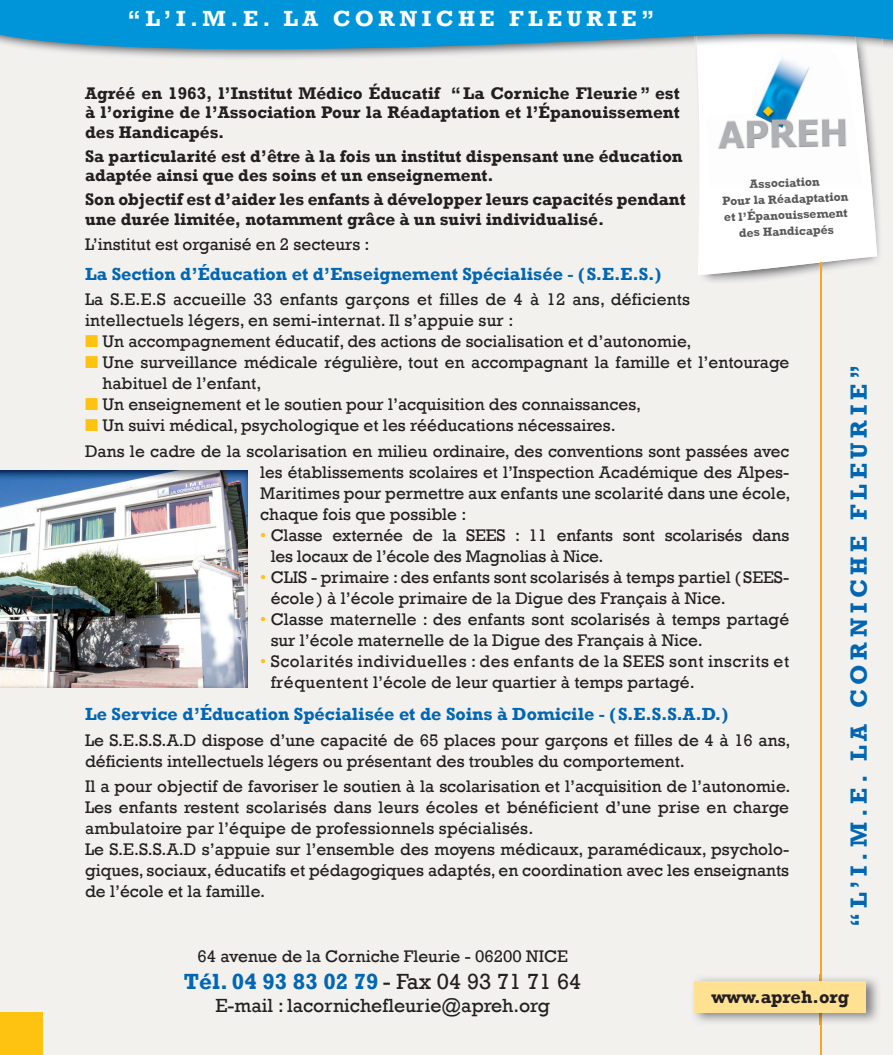
<style>
.page{position:relative;width:893px;height:1055px;background:#fff}
.page>*{position:absolute;margin:0;border:0;box-sizing:border-box;transform-origin:0 0}
.t1{font:700 24px "Rockwell";letter-spacing:.2em;color:#0166b3}
.t2{font:700 22.5px "Rockwell";color:#0166b3}
.t3{font:700 22.5px "Rockwell";letter-spacing:.2em;color:#fff}
.t4{font:19.5px "Rockwell";color:#231f20}
.t5{font:700 18.3px "Rockwell";color:#231f20}
.t6{font:700 18px "Rockwell";color:#0166b3}
.t7{font:17.25px/21px "Rockwell";color:#231f20}
.t8{font:700 17.25px/19.5px "Rockwell";color:#231f20}
.t9{font:17.25px/21px "Rockwell";letter-spacing:.03em;color:#231f20}
.t10{font:700 12.3px/16.2px "Rockwell";color:#57585a;text-align:center}
.s1{color:#fec210}
.s2{font-weight:400;color:#231f20}
</style>
<div class="page">
<div style="left:0;top:0;width:893px;height:1054px;background:#f2f1ee"></div>
<img style="left:702px;top:189px;width:178px;height:95px">
<svg style="left:698px;top:67px;width:179px;height:208px;background:#f7f7f6"></svg>
<img style="left:706px;top:67px;width:157px;height:121px">
<hr style="left:820px;top:261px;width:1px;height:793px;background:#f9a51b">
<img style="left:694px;top:974px;width:184px;height:50px">
<img style="left:820px;top:974px;width:1px;height:50px">
<div style="left:695px;top:981px;width:171px;height:31px;background:#ffe192"></div>
<img style="left:0;top:470px;width:247px;height:217px">
<div style="left:0;top:1012px;width:43px;height:42px;background:#fec210"></div>
<svg style="left:0;top:0;width:893px;height:67px;fill:#0095d9"></svg>
<h2 class="t3" style="left:128px;top:4px;width:528px">“L’I.M.E. LA CORNICHE FLEURIE”</h2>
<p class="t8" style="left:85px;top:83px;width:596px;text-align:justify">Agréé en 1963, l’Institut Médico Éducatif “ La Corniche Fleurie ” est à l’origine de l’Association Pour la Réadaptation et l’Épanouissement des Handicapés.</p>
<p class="t8" style="left:85px;top:146px;width:599px">Sa particularité est d’être à la fois un institut dispensant une éducation adaptée ainsi que des soins et un enseignement.</p>
<p class="t8" style="left:85px;top:189px;width:602px">Son objectif est d’aider les enfants à développer leurs capacités pendant une durée limitée, notamment grâce à un suivi individualisé.</p>
<p class="t7" style="left:85px;top:233px;width:286px">L’institut est organisé en 2 secteurs :</p>
<p class="t6" style="left:85px;top:263px;width:578px">La Section d’Éducation et d’Enseignement Spécialisée - ( S.E.E.S. )</p>
<p class="t7" style="left:85px;top:288px;width:607px">La S.E.E.S accueille 33 enfants garçons et filles de 4 à 12 ans, déficients intellectuels légers, en semi-internat. Il s’appuie sur :</p>
<p class="t7" style="left:85px;top:330px;width:608px"><span class="s1">■</span> Un accompagnement éducatif, des actions de socialisation et d’autonomie,</p>
<p class="t7" style="left:102px;top:351px;width:688px;text-indent:-17px"><span class="s1">■</span> Une surveillance médicale régulière, tout en accompagnant la famille et l’entourage habituel de l’enfant,</p>
<p class="t7" style="left:85px;top:393px;width:558px"><span class="s1">■</span> Un enseignement et le soutien pour l’acquisition des connaissances,</p>
<p class="t7" style="left:85px;top:412px;width:706px;line-height:25.5px"><span class="s1">■</span> Un suivi médical, psychologique et les rééducations nécessaires.<br>Dans le cadre de la scolarisation en milieu ordinaire, des conventions sont passées avec</p>
<p class="t7" style="left:260px;top:461px;width:532px;text-align:justify">les établissements scolaires et l’Inspection Académique des Alpes-Maritimes pour permettre aux enfants une scolarité dans une école, chaque fois que possible :</p>
<p class="t7" style="left:271px;top:524px;width:520px;text-indent:-10px"><span class="s1">•</span> Classe externée de la SEES : 11 enfants sont scolarisés dans les locaux de l’école des Magnolias à Nice.</p>
<p class="t7" style="left:271px;top:566px;width:520px;text-indent:-10px"><span class="s1">•</span> CLIS - primaire : des enfants sont scolarisés à temps partiel ( SEES&shy;école ) à l’école primaire de la Digue des Français à Nice.</p>
<p class="t7" style="left:271px;top:608px;width:520px;text-indent:-10px"><span class="s1">•</span> Classe maternelle : des enfants sont scolarisés à temps partagé sur l’école maternelle de la Digue des Français à Nice.</p>
<p class="t9" style="left:271px;top:650px;width:520px;text-indent:-10px"><span class="s1">•</span> Scolarités individuelles : des enfants de la SEES sont inscrits et fréquentent l’école de leur quartier à temps partagé.</p>
<p class="t6" style="left:85px;top:703px;width:645px">Le Service d’Éducation Spécialisée et de Soins à Domicile - ( S.E.S.S.A.D. )</p>
<p class="t7" style="left:85px;top:729px;width:707px">Le S.E.S.S.A.D dispose d’une capacité de 65 places pour garçons et filles de 4 à 16 ans, déficients intellectuels légers ou présentant des troubles du comportement.</p>
<p class="t7" style="left:85px;top:775px;width:707px">Il a pour objectif de favoriser le soutien à la scolarisation et l’acquisition de l’autonomie.<br>Les enfants restent scolarisés dans leurs écoles et bénéficient d’une prise en charge ambulatoire par l’équipe de professionnels spécialisés.<br>Le S.E.S.S.A.D s’appuie sur l’ensemble des moyens médicaux, paramédicaux, psycholo&shy;giques, sociaux, éducatifs et pédagogiques adaptés, en coordination avec les enseignants de l’école et la famille.</p>
<p class="t10" style="left:721px;top:176px;width:127px;rotate:-2deg">Association<br>Pour la Réadaptation et l’Épanouissement des Handicapés</p>
<h1 class="t1" style="left:844px;top:927px;width:563px;rotate:-90deg">“L’I.M.E. LA CORNICHE FLEURIE”</h1>
<p class="t7" style="left:197px;top:945px;width:372px">64 avenue de la Corniche Fleurie - 06200 NICE</p>
<h2 class="t2" style="left:184px;top:967px;width:399px">Tél. 04 93 83 02 79 <span class="s2">- Fax 04 93 71 71 64</span></h2>
<p class="t4" style="left:215px;top:994px;width:336px">E-mail : lacornichefleurie@apreh.org</p>
<p class="t5" style="left:711px;top:985px;width:139px">www.apreh.org</p>
</div>
